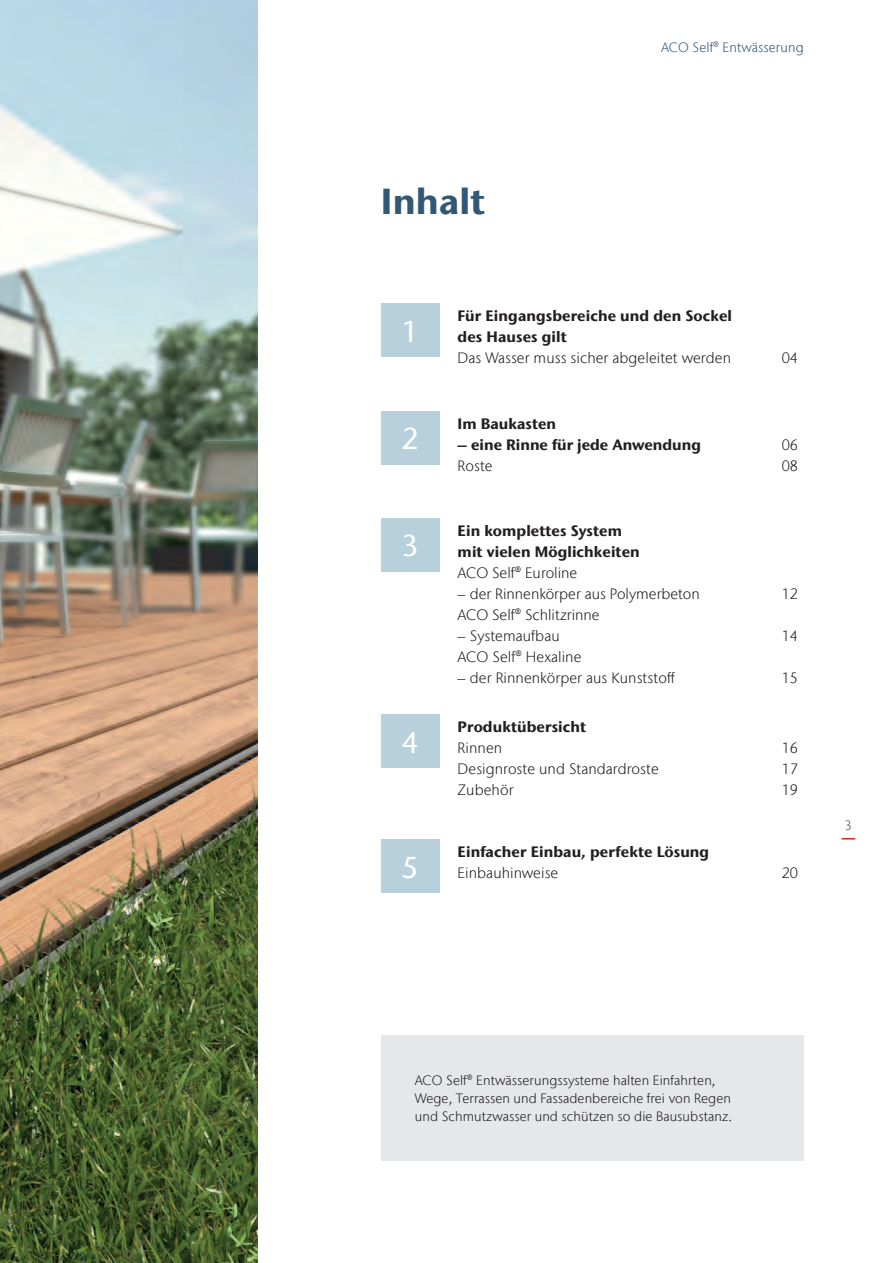
<style>
.page{position:relative;width:893px;height:1263px;background:#fff}
.page>*{position:absolute;margin:0;border:0;box-sizing:border-box;transform-origin:0 0}
.Heading{font:700 36px "Stone Sans IIITC Com";letter-spacing:.005em;color:#335875}
.Table_of_Contents{font:500 30px "Stone Sans IIITC Com";color:#fff}
.Table_of_Contents-2{font:700 15px/21px "Stone Sans IIITC Com";letter-spacing:.005em;color:#231f20}
.Table_of_Contents-3{font:300 15px "Stone Sans IIITC Com";letter-spacing:.005em;color:#231f20}
.Body_copy{font:300 13.5px/17.9px "Stone Sans IIITC Com";letter-spacing:.005em;color:#231f20}
.t1{font:300 13.5px "Stone Sans IIITC Com";letter-spacing:.005em;color:#335875}
.t2{font:300 13.5px "Stone Sans IIITC Com";color:#57585a}
.s1{font-weight:300}
</style>
<div class="page">
<img style="left:0;top:0;width:258px;height:1263px">
<div style="left:381px;top:304px;width:59px;height:53px;background:#b8cfdc"></div>
<div style="left:381px;top:518px;width:59px;height:53px;background:#b8cfdc"></div>
<div style="left:381px;top:839px;width:59px;height:54px;background:#b8cfdc"></div>
<div style="left:381px;top:411px;width:59px;height:53px;background:#b8cfdc"></div>
<div style="left:381px;top:714px;width:59px;height:54px;background:#b8cfdc"></div>
<div style="left:381px;top:1036px;width:423px;height:125px;background:#e6e7e9"></div>
<svg style="left:842px;top:838px;width:13px;height:1px"></svg>
<p class="t1" style="left:661px;top:38px;width:144px">ACO Self® Entwässerung</p>
<p class="Heading" style="left:381px;top:178px;width:106px">Inhalt</p>
<p class="Table_of_Contents" style="left:402px;top:313px;width:19px">1</p>
<p class="Table_of_Contents-2" style="left:458px;top:305px;width:276px">Für Eingangsbereiche und den Sockel des Hauses gilt<br><span class="s1">Das Wasser muss sicher abgeleitet werden</span></p>
<p class="Table_of_Contents-3" style="left:782px;top:349px;width:18px">04</p>
<p class="Table_of_Contents" style="left:402px;top:420px;width:19px">2</p>
<p class="Table_of_Contents" style="left:402px;top:527px;width:19px">3</p>
<p class="Table_of_Contents" style="left:402px;top:723px;width:19px">4</p>
<p class="Table_of_Contents" style="left:402px;top:848px;width:19px">5</p>
<p class="Table_of_Contents-2" style="left:458px;top:412px;width:100px">Im Baukasten</p>
<p class="Table_of_Contents-2" style="left:458px;top:433px;width:245px">– eine Rinne für jede Anwendung</p>
<p class="Table_of_Contents-3" style="left:782px;top:435px;width:18px">06</p>
<p class="Table_of_Contents-3" style="left:458px;top:456px;width:37px">Roste</p>
<p class="Table_of_Contents-3" style="left:782px;top:456px;width:18px">08</p>
<p class="Table_of_Contents-2" style="left:458px;top:520px;width:184px">Ein komplettes System mit vielen Möglichkeiten<br><span class="s1">ACO Self® Euroline</span></p>
<p class="Table_of_Contents-3" style="left:458px;top:584px;width:244px">– der Rinnenkörper aus Polymerbeton</p>
<p class="Table_of_Contents-3" style="left:782px;top:584px;width:18px">12</p>
<p class="Table_of_Contents-3" style="left:458px;top:605px;width:144px">ACO Self® Schlitzrinne</p>
<p class="Table_of_Contents-3" style="left:458px;top:626px;width:104px">– Systemaufbau</p>
<p class="Table_of_Contents-3" style="left:782px;top:626px;width:18px">14</p>
<p class="Table_of_Contents-3" style="left:458px;top:647px;width:125px">ACO Self® Hexaline</p>
<p class="Table_of_Contents-3" style="left:458px;top:668px;width:219px">– der Rinnenkörper aus Kunststoff</p>
<p class="Table_of_Contents-3" style="left:782px;top:668px;width:18px">15</p>
<p class="Table_of_Contents-2" style="left:458px;top:716px;width:130px">Produktübersicht<br><span class="s1">Rinnen</span></p>
<p class="Table_of_Contents-3" style="left:782px;top:739px;width:18px">16</p>
<p class="Table_of_Contents-3" style="left:458px;top:760px;width:203px">Designroste und Standardroste</p>
<p class="Table_of_Contents-3" style="left:782px;top:760px;width:18px">17</p>
<p class="Table_of_Contents-3" style="left:458px;top:781px;width:57px">Zubehör</p>
<p class="Table_of_Contents-3" style="left:782px;top:781px;width:18px">19</p>
<p class="Table_of_Contents-2" style="left:458px;top:841px;width:253px">Einfacher Einbau, perfekte Lösung<br><span class="s1">Einbauhinweise</span></p>
<p class="Table_of_Contents-3" style="left:782px;top:864px;width:18px">20</p>
<p class="t2" style="left:845px;top:816px;width:9px">3</p>
<p class="Body_copy" style="left:415px;top:1071px;width:319px">ACO Self® Entwässerungssysteme halten Einfahrten,<br>Wege, Terrassen und Fassadenbereiche frei von Regen und Schmutzwasser und schützen so die Bausubstanz.</p>
</div>
